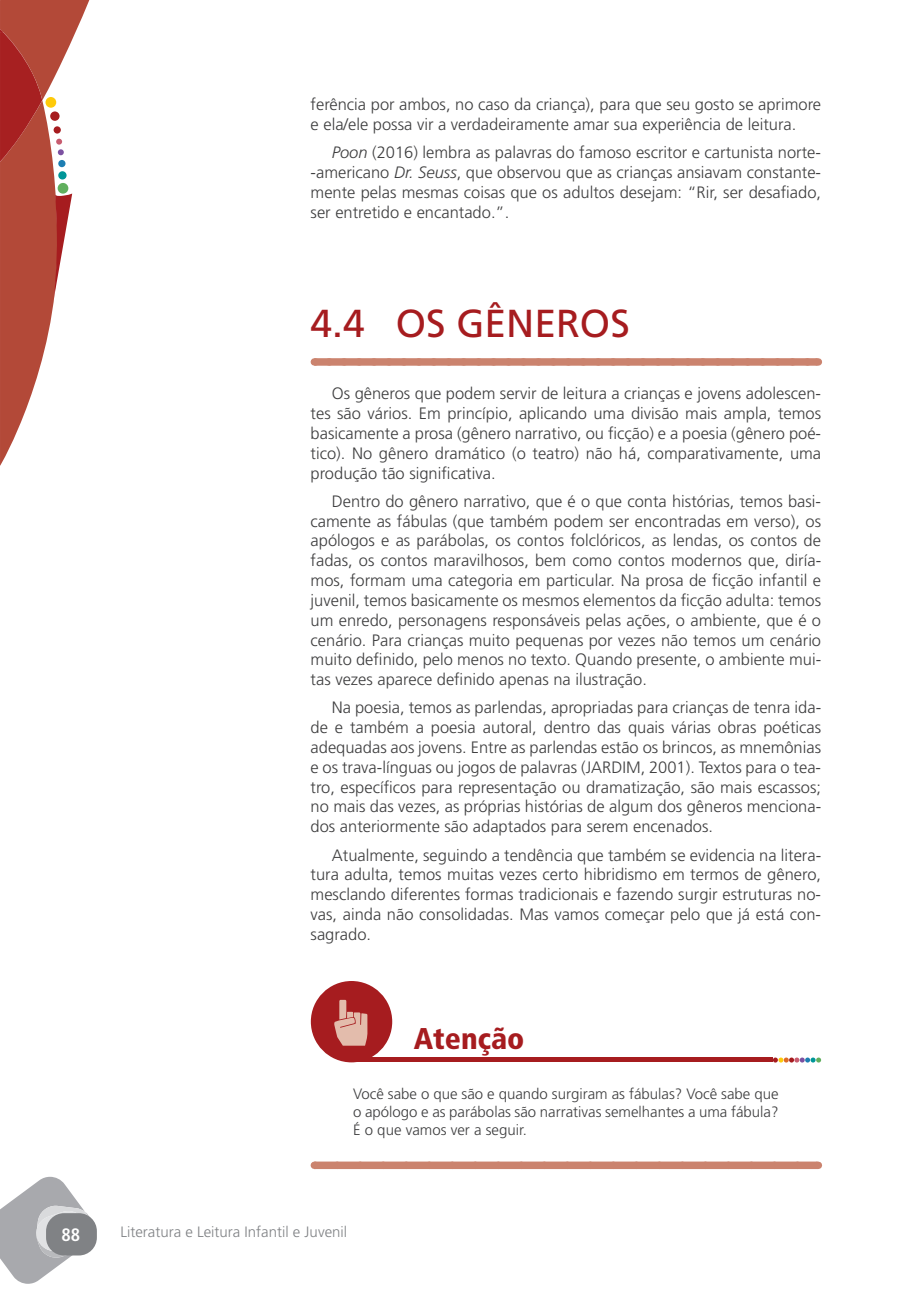
<style>
.page{position:relative;width:919px;height:1289px;background:#fff}
.page>*{position:absolute;margin:0;border:0;box-sizing:border-box;transform-origin:0 0}
.t1{font:39px "Frutiger LT Std";color:#a61c1f}
.t2{font:900 condensed 30px "Frutiger LT Std";color:#a61c1f}
.t3{font:700 condensed 18px "Frutiger LT Std";color:#fff}
.t4{font:300 16.5px/19.8px "Frutiger LT Std";color:#3e3e3f;text-align:justify}
.t5{font:300 15px/18px "Frutiger LT Std";color:#3e3e3f;text-align:justify}
.t6{font:300 15px "Frutiger LT Std";color:#808285}
.s1{font-style:italic}
</style>
<div class="page">
<svg style="left:0;top:1176px;width:96px;height:107px"></svg>
<div style="left:46px;top:1213px;width:51px;height:42px;background:#808285;border-radius:18px"></div>
<svg style="left:0;top:0;width:89px;height:466px"></svg>
<div style="left:314px;top:358px;width:503px;height:8px;background:#cb836e"></div>
<svg style="left:329px;top:358px;width:480px;height:8px"></svg>
<div style="left:314px;top:1161px;width:503px;height:7px;background:#cb836e"></div>
<svg style="left:337px;top:1161px;width:468px;height:1px"></svg>
<div style="left:311px;top:981px;width:81px;height:81px;background:#a61c1f;border-radius:50%"></div>
<svg style="left:334px;top:999px;width:33px;height:46px"></svg>
<div style="left:352px;top:1057px;width:420px;height:5px;background:#a61c1f"></div>
<svg style="left:772px;top:1057px;width:49px;height:5px"></svg>
<p class="t4" style="left:310px;top:95px;width:512px">ferência por ambos, no caso da criança), para que seu gosto se aprimore e ela/ele possa vir a verdadeiramente amar sua experiência de leitura.</p>
<p class="t4" style="left:310px;top:143px;width:512px;text-indent:21px"><span class="s1">Poon</span> (2016) lembra as palavras do famoso escritor e cartunista norte--americano <span class="s1">Dr. Seuss</span>, que observou que as crianças ansiavam constante&shy;mente pelas mesmas coisas que os adultos desejam: “Rir, ser desafiado, ser entretido e encantado.”.</p>
<h1 class="t1" style="left:310px;top:300px;width:321px">4.4 OS GÊNEROS</h1>
<p class="t4" style="left:310px;top:384px;width:512px;text-indent:21px">Os gêneros que podem servir de leitura a crianças e jovens adolescen&shy;tes são vários. Em princípio, aplicando uma divisão mais ampla, temos basicamente a prosa (gênero narrativo, ou ficção) e a poesia (gênero poé&shy;tico). No gênero dramático (o teatro) não há, comparativamente, uma produção tão significativa.</p>
<p class="t4" style="left:310px;top:491px;width:512px;text-indent:21px">Dentro do gênero narrativo, que é o que conta histórias, temos basi&shy;camente as fábulas (que também podem ser encontradas em verso), os apólogos e as parábolas, os contos folclóricos, as lendas, os contos de fadas, os contos maravilhosos, bem como contos modernos que, diría&shy;mos, formam uma categoria em particular. Na prosa de ficção infantil e juvenil, temos basicamente os mesmos elementos da ficção adulta: temos um enredo, personagens responsáveis pelas ações, o ambiente, que é o cenário. Para crianças muito pequenas por vezes não temos um cenário muito definido, pelo menos no texto. Quando presente, o ambiente mui&shy;tas vezes aparece definido apenas na ilustração.</p>
<p class="t4" style="left:310px;top:698px;width:512px;text-indent:21px">Na poesia, temos as parlendas, apropriadas para crianças de tenra ida&shy;de e também a poesia autoral, dentro das quais várias obras poéticas adequadas aos jovens. Entre as parlendas estão os brincos, as mnemônias e os trava-línguas ou jogos de palavras (JARDIM, 2001). Textos para o tea&shy;tro, específicos para representação ou dramatização, são mais escassos; no mais das vezes, as próprias histórias de algum dos gêneros menciona&shy;dos anteriormente são adaptados para serem encenados.</p>
<p class="t4" style="left:310px;top:845px;width:512px;text-indent:21px">Atualmente, seguindo a tendência que também se evidencia na litera&shy;tura adulta, temos muitas vezes certo hibridismo em termos de gênero, mesclando diferentes formas tradicionais e fazendo surgir estruturas no&shy;vas, ainda não consolidadas. Mas vamos começar pelo que já está con&shy;sagrado.</p>
<h2 class="t2" style="left:414px;top:1020px;width:112px">Atenção</h2>
<p class="t5" style="left:353px;top:1085px;width:427px">Você sabe o que são e quando surgiram as fábulas? Você sabe que o apólogo e as parábolas são narrativas semelhantes a uma fábula?<br>É o que vamos ver a seguir.</p>
<p class="t3" style="left:61px;top:1223px;width:20px">88</p>
<p class="t6" style="left:120px;top:1223px;width:228px">Literatura e Leitura Infantil e Juvenil</p>
</div>
